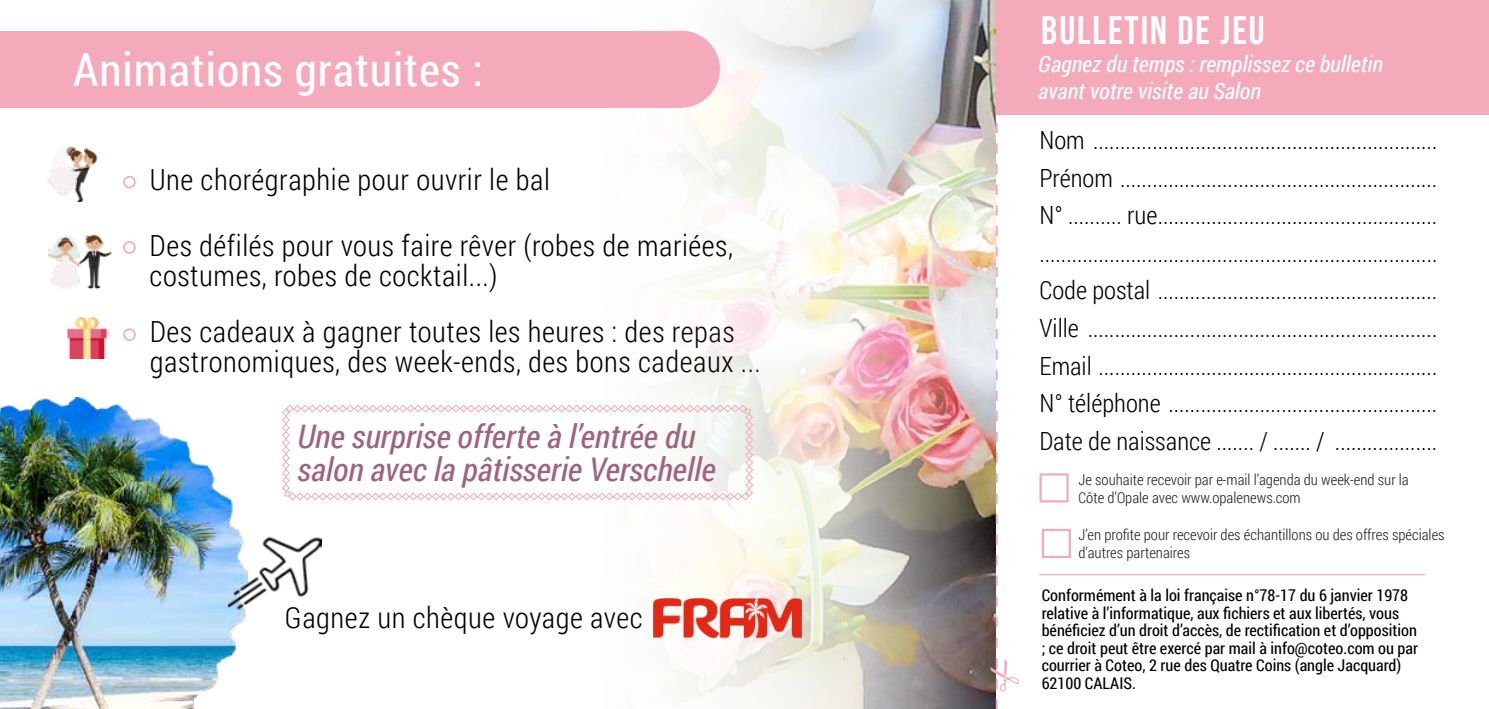
<style>
.page{position:relative;width:1489px;height:709px;background:#fff}
.page>*{position:absolute;margin:0;border:0;box-sizing:border-box;transform-origin:0 0}
.t1{font:45.5px "Roboto Condensed";letter-spacing:.02em;color:#fff}
.t2{font:700 39.75px "Bebas Neue";letter-spacing:.05em;color:#fff}
.t3{font:italic 32.5px/32.5px "Roboto Condensed";color:#9e647e}
.t4{font:300 29px/30px "Roboto Condensed";letter-spacing:.02em;color:#000}
.t5{font:300 25px/37.5px "Roboto Condensed";color:#000;text-align:justify}
.t6{font:italic 22.5px/27px "Roboto Condensed";color:#fff}
.t7{font:16.25px/17.5px "Roboto Condensed";color:#000}
.t8{font:300 15px/18px "Roboto Condensed";color:#1e1e1c}
</style>
<div class="page">
<img style="left:48px;top:234px;width:63px;height:56px">
<img style="left:68px;top:318px;width:41px;height:41px">
<img style="left:0;top:398px;width:244px;height:311px">
<img style="left:227px;top:526px;width:95px;height:95px">
<img style="left:609px;top:0;width:381px;height:709px">
<div style="left:1039px;top:473px;width:29px;height:29px;background:#fff;border:2px solid #f4aabb"></div>
<div style="left:1041px;top:529px;width:29px;height:29px;background:#fff;border:2px solid #f4aabb"></div>
<hr style="left:1039px;top:574px;width:385px;height:1px;background:#f4aabb">
<div style="left:996px;top:0;width:492px;height:115px;background:#f4aabb"></div>
<div style="left:0;top:31px;width:681px;height:77px;background:#f4aabb"></div>
<svg style="left:990px;top:0;width:28px;height:709px"></svg>
<div style="left:643px;top:31px;width:77px;height:77px;background:#f4aabb;border-radius:50%"></div>
<svg style="left:282px;top:404px;width:471px;height:96px"></svg>
<img style="left:47px;top:147px;width:51px;height:55px">
<div style="left:123px;top:176px;width:13px;height:12px;border:2px solid #f4aabb;border-radius:50%"></div>
<div style="left:123px;top:241px;width:13px;height:13px;border:2px solid #f4aabb;border-radius:50%"></div>
<div style="left:123px;top:328px;width:13px;height:13px;border:2px solid #f4aabb;border-radius:50%"></div>
<img style="left:652px;top:598px;width:150px;height:41px">
<h1 class="t1" style="left:73px;top:38px;width:411px">Animations gratuites :</h1>
<p class="t4" style="left:150px;top:163px;width:402px">Une chorégraphie pour ouvrir le bal</p>
<p class="t4" style="left:150px;top:229px;width:585px">Des défilés pour vous faire rêver (robes de mariées, costumes, robes de cocktail...)</p>
<p class="t4" style="left:150px;top:315px;width:612px">Des cadeaux à gagner toutes les heures : des repas gastronomiques, des week-ends, des bons cadeaux ...</p>
<h3 class="t3" style="left:297px;top:419px;width:419px">Une surprise offerte à l’entrée du salon avec la pâtisserie Verschelle</h3>
<p class="t4" style="left:285px;top:601px;width:359px">Gagnez un chèque voyage avec</p>
<h2 class="t2" style="left:1041px;top:8px;width:225px">BULLETIN DE JEU</h2>
<p class="t6" style="left:1038px;top:50px;width:346px">Gagnez du temps : remplissez ce bulletin avant votre visite au Salon</p>
<p class="t5" style="left:1039px;top:121px;width:399px">Nom ................................................................<br>Prénom ...........................................................<br>N° .......... rue.................................................... ..........................................................................<br>Code postal ....................................................<br>Ville .................................................................<br>Email ...............................................................<br>N° téléphone ..................................................<br>Date de naissance ....... / ....... / ...................</p>
<p class="t8" style="left:1078px;top:469px;width:332px">Je souhaite recevoir par e-mail l’agenda du week-end sur la<br>Côte d’Opale avec www.opalenews.com</p>
<p class="t8" style="left:1078px;top:525px;width:367px">J’en profite pour recevoir des échantillons ou des offres spéciales d’autres partenaires</p>
<p class="t7" style="left:1041px;top:586px;width:378px">Conformément à la loi française n°78-17 du 6 janvier 1978 relative à l’informatique, aux fichiers et aux libertés, vous bénéficiez d’un droit d’accès, de rectification et d’opposition ; ce droit peut être exercé par mail à info@coteo.com ou par courrier à Coteo, 2 rue des Quatre Coins (angle Jacquard)<br>62100 CALAIS.</p>
</div>
